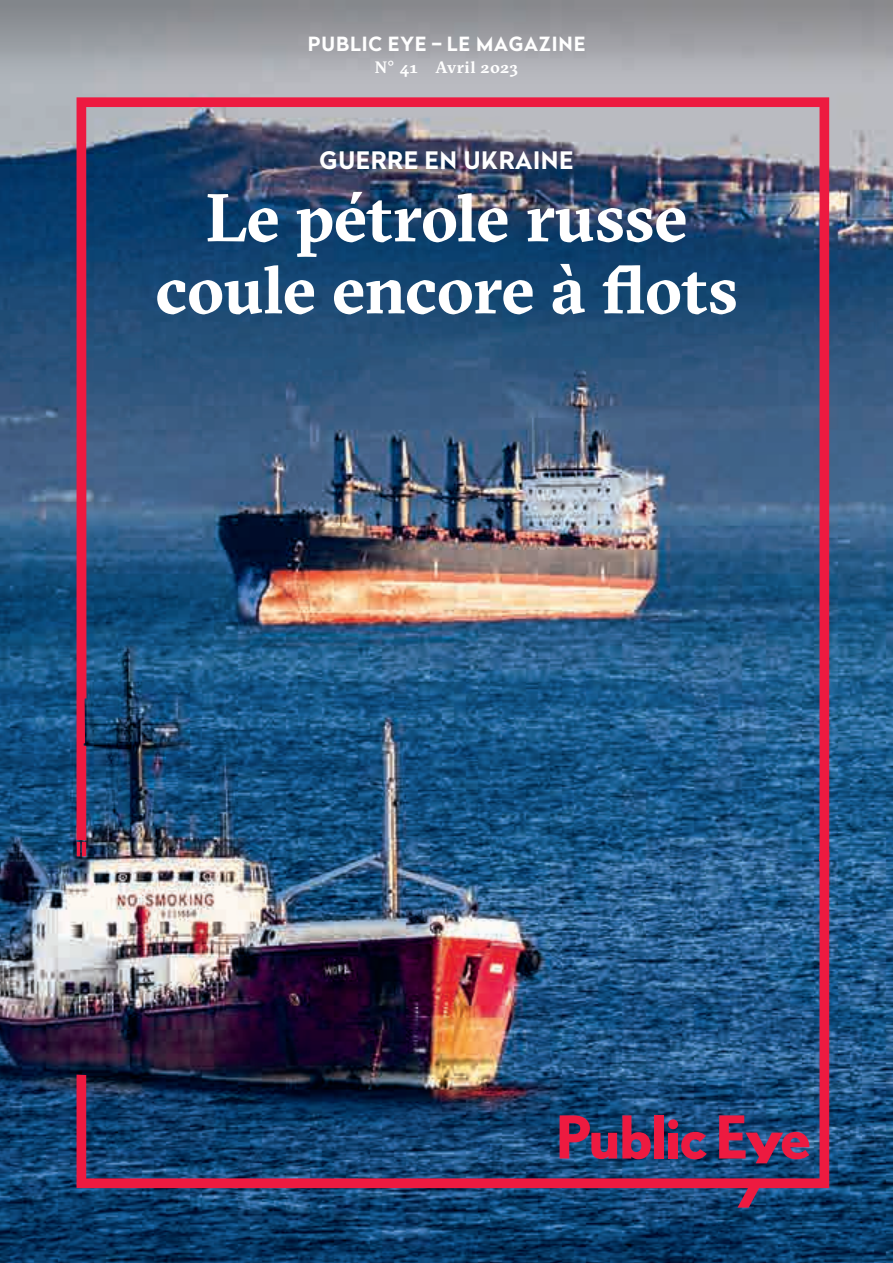
<style>
.page{position:relative;width:893px;height:1263px;background:#fff}
.page>*{position:absolute;margin:0;border:0;box-sizing:border-box;transform-origin:0 0}
.t1{font:700 67.5px/72px "GT Sectra";letter-spacing:-.005em;color:#fff;text-align:center}
.t2{font:700 24px "Radikal";letter-spacing:.025em;color:#fff}
.t3{font:700 19.5px "Radikal";letter-spacing:.045em;color:#fff}
.t4{font:700 16.5px "GT Sectra";letter-spacing:.04em;color:#fff}
</style>
<div class="page">
<img style="left:0;top:105px;width:893px;height:1158px">
<div style="left:0;top:0;width:893px;height:105px;background:linear-gradient(to bottom,#86878b,#c1c3ca)"></div>
<img style="left:77px;top:97px;width:752px;height:1110px">
<hr style="left:77px;top:842px;width:3px;height:14px;background:#ed1a40">
<hr style="left:82px;top:842px;width:4px;height:14px;background:#ed1a40">
<p class="t3" style="left:308px;top:30px;width:279px">PUBLIC EYE – LE MAGAZINE</p>
<p class="t4" style="left:375px;top:56px;width:145px">N° 41 Avril 2023</p>
<p class="t2" style="left:320px;top:143px;width:255px">GUERRE EN UKRAINE</p>
<p class="t1" style="left:155px;top:180px;width:584px">Le pétrole russe coule encore à flots</p>
</div>
